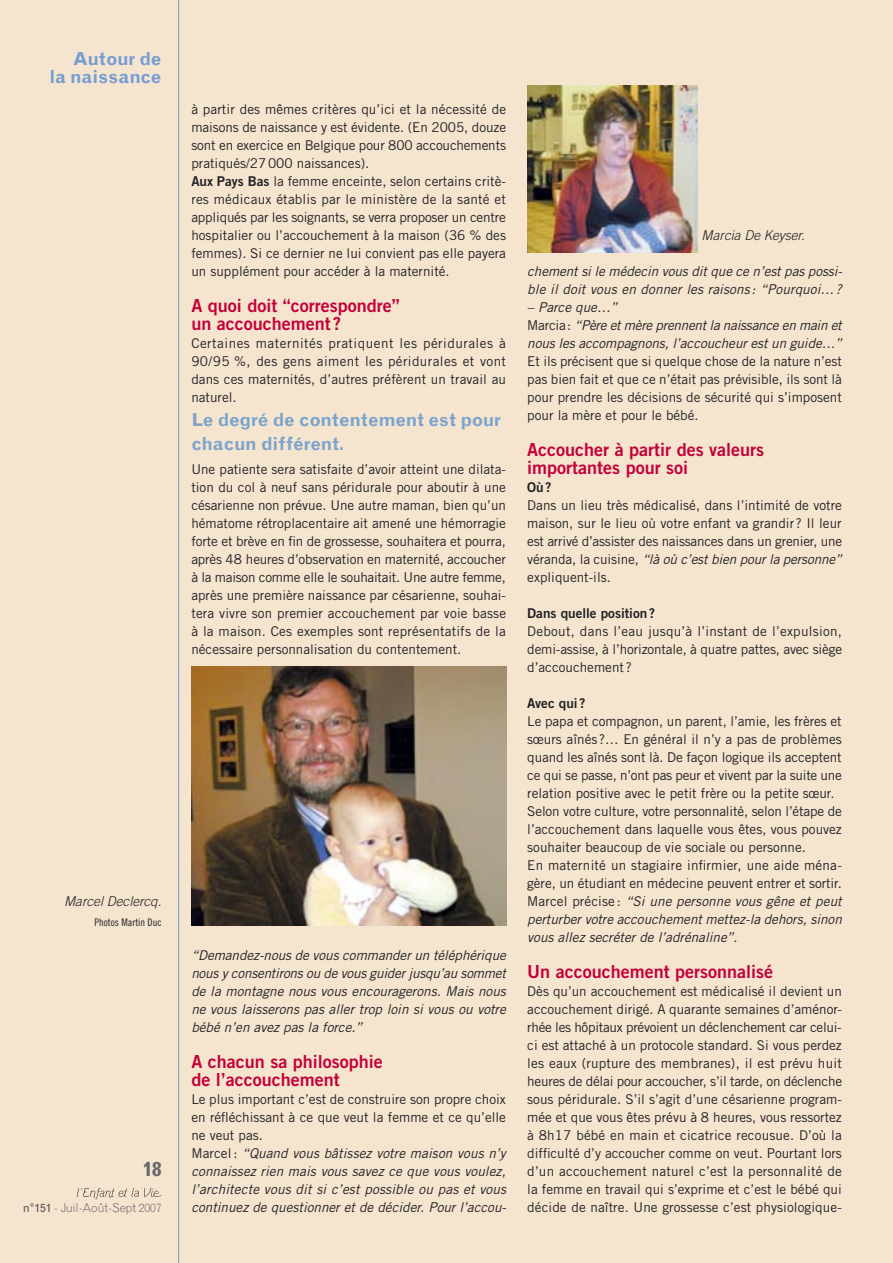
<style>
.page{position:relative;width:893px;height:1263px;background:#f5e4ce}
.page>*{position:absolute;margin:0;border:0;box-sizing:border-box;transform-origin:0 0}
.t1{font:700 19.5px "Grotesque";color:#68676c}
.t2{font:18px/18px "Trade Gothic Bold Two";color:#c40038}
.t3{font:700 18px/24px "Grotesque";letter-spacing:-.01em;color:#7ba4cd}
.t4{font:700 18px/18px "Grotesque";letter-spacing:-.005em;color:#769dd3;text-align:right}
.t5{font:13.5px/18px "Trade Gothic";color:#212125;text-align:justify}
.t6{font:italic 13.5px/18px "Trade Gothic";color:#212125}
.t7{font:13.5px "Trade Gothic Bold Two";color:#212125}
.t8{font:italic 300 13.5px "Trade Gothic";color:#212125}
.t9{font:300 12px "Grotesque";letter-spacing:-.01em;color:#515054}
.t10{font:10.5px "Trade Gothic Cond Eighteen";color:#212125}
.s1{font-weight:400}
.s2{font-family:"Trade Gothic Bold Two"}
.s3{font-style:normal}
.s4{font-style:italic}
</style>
<div class="page">
<hr style="left:178px;top:0;width:1px;height:1263px;background:#769dd3">
<svg style="left:77px;top:1187px;width:85px;height:12px"></svg>
<img style="left:191px;top:667px;width:315px;height:258px">
<img style="left:527px;top:85px;width:170px;height:168px">
<h2 class="t4" style="left:49px;top:49px;width:114px">Autour de<br>la naissance</h2>
<p class="t8" style="left:64px;top:893px;width:99px">Marcel Declercq.</p>
<p class="t10" style="left:95px;top:915px;width:69px">Photos Martin Duc</p>
<h1 class="t1" style="left:143px;top:1157px;width:20px">18</h1>
<p class="t9" style="left:23px;top:1200px;width:140px"><span class="s1">n°151</span> - Juil-Août-Sept 2007</p>
<p class="t5" style="left:191px;top:100px;width:316px;text-align:left">à partir des mêmes critères qu’ici et la nécessité de maisons de naissance y est évidente. (En 2005, douze sont en exercice en Belgique pour 800 accouchements pratiqués/27 000 naissances).<br><span class="s2">Aux Pays Bas</span> la femme enceinte, selon certains critè&shy;res médicaux établis par le ministère de la santé et appliqués par les soignants, se verra proposer un centre hospitalier ou l’accouchement à la maison (36 % des femmes). Si ce dernier ne lui convient pas elle payera un supplément pour accéder à la maternité.</p>
<h2 class="t2" style="left:191px;top:296px;width:210px">A quoi doit “correspondre” un accouchement ?</h2>
<p class="t5" style="left:191px;top:334px;width:316px">Certaines maternités pratiquent les péridurales à 90/95 %, des gens aiment les péridurales et vont dans ces maternités, d’autres préfèrent un travail au naturel.</p>
<h2 class="t3" style="left:191px;top:407px;width:311px">Le degré de contentement est pour chacun différent.</h2>
<p class="t5" style="left:191px;top:460px;width:316px">Une patiente sera satisfaite d’avoir atteint une dilata&shy;tion du col à neuf sans péridurale pour aboutir à une césarienne non prévue. Une autre maman, bien qu’un hématome rétroplacentaire ait amené une hémorragie forte et brève en fin de grossesse, souhaitera et pourra, après 48 heures d’observation en maternité, accoucher à la maison comme elle le souhaitait. Une autre femme, après une première naissance par césarienne, souhai&shy;tera vivre son premier accouchement par voie basse à la maison. Ces exemples sont représentatifs de la nécessaire personnalisation du contentement.</p>
<p class="t6" style="left:191px;top:946px;width:316px;text-align:justify">“Demandez-nous de vous commander un téléphérique nous y consentirons ou de vous guider jusqu’au sommet de la montagne nous vous encouragerons. Mais nous ne vous laisserons pas aller trop loin si vous ou votre bébé n’en avez pas la force.”</p>
<h2 class="t2" style="left:191px;top:1052px;width:193px">A chacun sa philosophie de l’accouchement</h2>
<p class="t6" style="left:191px;top:1090px;width:316px"><span class="s3">Le plus important c’est de construire son propre choix en réfléchissant à ce que veut la femme et ce qu’elle ne veut pas.<br>Marcel :</span> “Quand vous bâtissez votre maison vous n’y connaissez rien mais vous savez ce que vous voulez, l’architecte vous dit si c’est possible ou pas et vous continuez de questionner et de décider. Pour l’accou-</p>
<p class="t8" style="left:702px;top:227px;width:105px">Marcia De Keyser.</p>
<p class="t6" style="left:527px;top:262px;width:316px">chement si le médecin vous dit que ce n’est pas possi&shy;ble il doit vous en donner les raisons : “Pourquoi… ?</p>
<p class="t6" style="left:527px;top:298px;width:316px">– Parce que…”<br><span class="s3">Marcia :</span> “Père et mère prennent la naissance en main et nous les accompagnons, l’accoucheur est un guide…”</p>
<p class="t5" style="left:527px;top:352px;width:316px">Et ils précisent que si quelque chose de la nature n’est pas bien fait et que ce n’était pas prévisible, ils sont là pour prendre les décisions de sécurité qui s’imposent pour la mère et pour le bébé.</p>
<h2 class="t2" style="left:527px;top:440px;width:238px">Accoucher à partir des valeurs importantes pour soi</h2>
<p class="t7" style="left:527px;top:478px;width:26px">Où ?</p>
<p class="t5" style="left:527px;top:496px;width:316px">Dans un lieu très médicalisé, dans l’intimité de votre maison, sur le lieu où votre enfant va grandir ? Il leur est arrivé d’assister des naissances dans un grenier, une véranda, la cuisine, <span class="s4">“là où c’est bien pour la personne” </span>expliquent-ils.</p>
<p class="t7" style="left:527px;top:604px;width:129px">Dans quelle position ?</p>
<p class="t5" style="left:527px;top:622px;width:316px">Debout, dans l’eau jusqu’à l’instant de l’expulsion, demi-assise, à l’horizontale, à quatre pattes, avec siège d’accouchement ?</p>
<p class="t7" style="left:527px;top:694px;width:60px">Avec qui ?</p>
<p class="t5" style="left:527px;top:712px;width:316px;text-align:left">Le papa et compagnon, un parent, l’amie, les frères et sœurs aînés ?… En général il n’y a pas de problèmes quand les aînés sont là. De façon logique ils acceptent ce qui se passe, n’ont pas peur et vivent par la suite une relation positive avec le petit frère ou la petite sœur.<br>Selon votre culture, votre personnalité, selon l’étape de l’accouchement dans laquelle vous êtes, vous pouvez souhaiter beaucoup de vie sociale ou personne.<br>En maternité un stagiaire infirmier, une aide ména&shy;gère, un étudiant en médecine peuvent entrer et sortir.<br>Marcel précise : <span class="s4">“Si une personne vous gêne et peut perturber votre accouchement mettez-la dehors, sinon vous allez secréter de l’adrénaline”</span>.</p>
<h2 class="t2" style="left:527px;top:962px;width:248px">Un accouchement personnalisé</h2>
<p class="t5" style="left:527px;top:982px;width:316px">Dès qu’un accouchement est médicalisé il devient un accouchement dirigé. A quarante semaines d’aménor&shy;rhée les hôpitaux prévoient un déclenchement car celui&shy;ci est attaché à un protocole standard. Si vous perdez les eaux (rupture des membranes), il est prévu huit heures de délai pour accoucher, s’il tarde, on déclenche sous péridurale. S’il s’agit d’une césarienne program&shy;mée et que vous êtes prévu à 8 heures, vous ressortez à 8h17 bébé en main et cicatrice recousue. D’où la difficulté d’y accoucher comme on veut. Pourtant lors d’un accouchement naturel c’est la personnalité de la femme en travail qui s’exprime et c’est le bébé qui décide de naître. Une grossesse c’est physiologique-</p>
</div>
